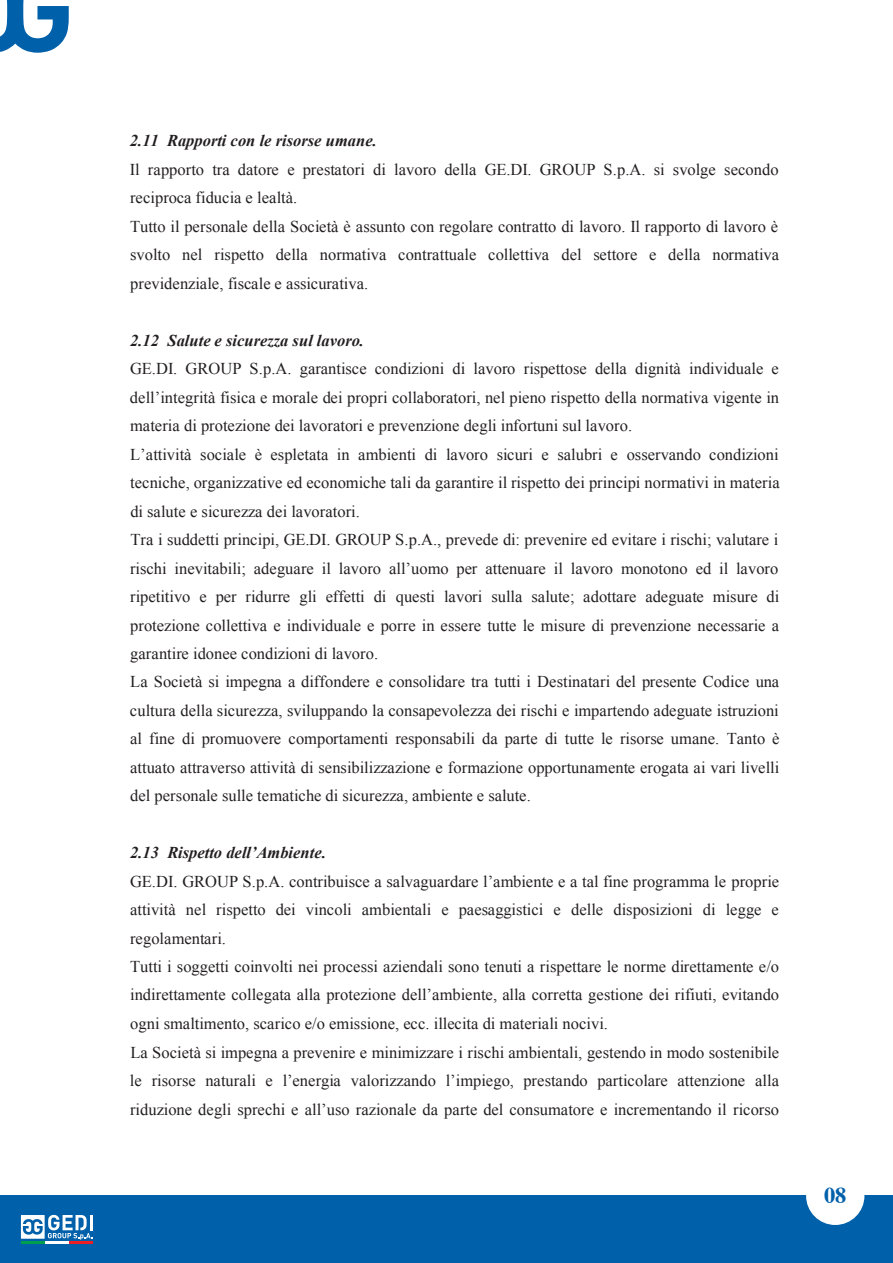
<style>
.page{position:relative;width:893px;height:1263px;background:#fff}
.page>*{position:absolute;margin:0;border:0;box-sizing:border-box;transform-origin:0 0}
.t1{font:700 22.5px "Times";color:#0060aa}
.t2{font:16.5px/28.5px "Times New Roman";color:#231f20}
.t3{font:italic 700 16.5px "Times New Roman";color:#231f20}
</style>
<div class="page">
<svg style="left:0;top:0;width:69px;height:53px"></svg>
<div style="left:0;top:1196px;width:893px;height:67px;background:#0060aa"></div>
<hr style="left:21px;top:1241px;width:24px;height:3px;background:#009f4d">
<hr style="left:45px;top:1241px;width:24px;height:3px;background:#fff">
<hr style="left:69px;top:1241px;width:24px;height:3px;background:#ed1d24">
<hr style="left:90px;top:1215px;width:3px;height:15px;background:#fff">
<svg style="left:21px;top:1215px;width:71px;height:25px"></svg>
<div style="left:806px;top:1166px;width:58px;height:59px;background:#fff;border-radius:50%"></div>
<p class="t3" style="left:130px;top:129px;width:248px">2.11 Rapporti con le risorse umane.</p>
<p class="t2" style="left:130px;top:155px;width:651px">Il rapporto tra datore e prestatori di lavoro della GE.DI. GROUP S.p.A. si svolge secondo reciproca fiducia e lealtà.<br>Tutto il personale della Società è assunto con regolare contratto di lavoro. Il rapporto di lavoro è svolto nel rispetto della normativa contrattuale collettiva del settore e della normativa previdenziale, fiscale e assicurativa.</p>
<p class="t3" style="left:130px;top:329px;width:235px">2.12 Salute e sicurezza sul lavoro.</p>
<p class="t2" style="left:130px;top:354px;width:651px">GE.DI. GROUP S.p.A. garantisce condizioni di lavoro rispettose della dignità individuale e dell’integrità fisica e morale dei propri collaboratori, nel pieno rispetto della normativa vigente in materia di protezione dei lavoratori e prevenzione degli infortuni sul lavoro.<br>L’attività sociale è espletata in ambienti di lavoro sicuri e salubri e osservando condizioni tecniche, organizzative ed economiche tali da garantire il rispetto dei principi normativi in materia di salute e sicurezza dei lavoratori.<br>Tra i suddetti principi, GE.DI. GROUP S.p.A., prevede di: prevenire ed evitare i rischi; valutare i rischi inevitabili; adeguare il lavoro all’uomo per attenuare il lavoro monotono ed il lavoro ripetitivo e per ridurre gli effetti di questi lavori sulla salute; adottare adeguate misure di protezione collettiva e individuale e porre in essere tutte le misure di prevenzione necessarie a garantire idonee condizioni di lavoro.<br>La Società si impegna a diffondere e consolidare tra tutti i Destinatari del presente Codice una cultura della sicurezza, sviluppando la consapevolezza dei rischi e impartendo adeguate istruzioni al fine di promuovere comportamenti responsabili da parte di tutte le risorse umane. Tanto è attuato attraverso attività di sensibilizzazione e formazione opportunamente erogata ai vari livelli del personale sulle tematiche di sicurezza, ambiente e salute.</p>
<p class="t3" style="left:130px;top:841px;width:197px">2.13 Rispetto dell’Ambiente.</p>
<p class="t2" style="left:130px;top:867px;width:651px">GE.DI. GROUP S.p.A. contribuisce a salvaguardare l’ambiente e a tal fine programma le proprie attività nel rispetto dei vincoli ambientali e paesaggistici e delle disposizioni di legge e regolamentari.<br>Tutti i soggetti coinvolti nei processi aziendali sono tenuti a rispettare le norme direttamente e/o indirettamente collegata alla protezione dell’ambiente, alla corretta gestione dei rifiuti, evitando ogni smaltimento, scarico e/o emissione, ecc. illecita di materiali nocivi.<br>La Società si impegna a prevenire e minimizzare i rischi ambientali, gestendo in modo sostenibile le risorse naturali e l’energia valorizzando l’impiego, prestando particolare attenzione alla riduzione degli sprechi e all’uso razionale da parte del consumatore e incrementando il ricorso</p>
<h1 class="t1" style="left:824px;top:1174px;width:24px">08</h1>
</div>
